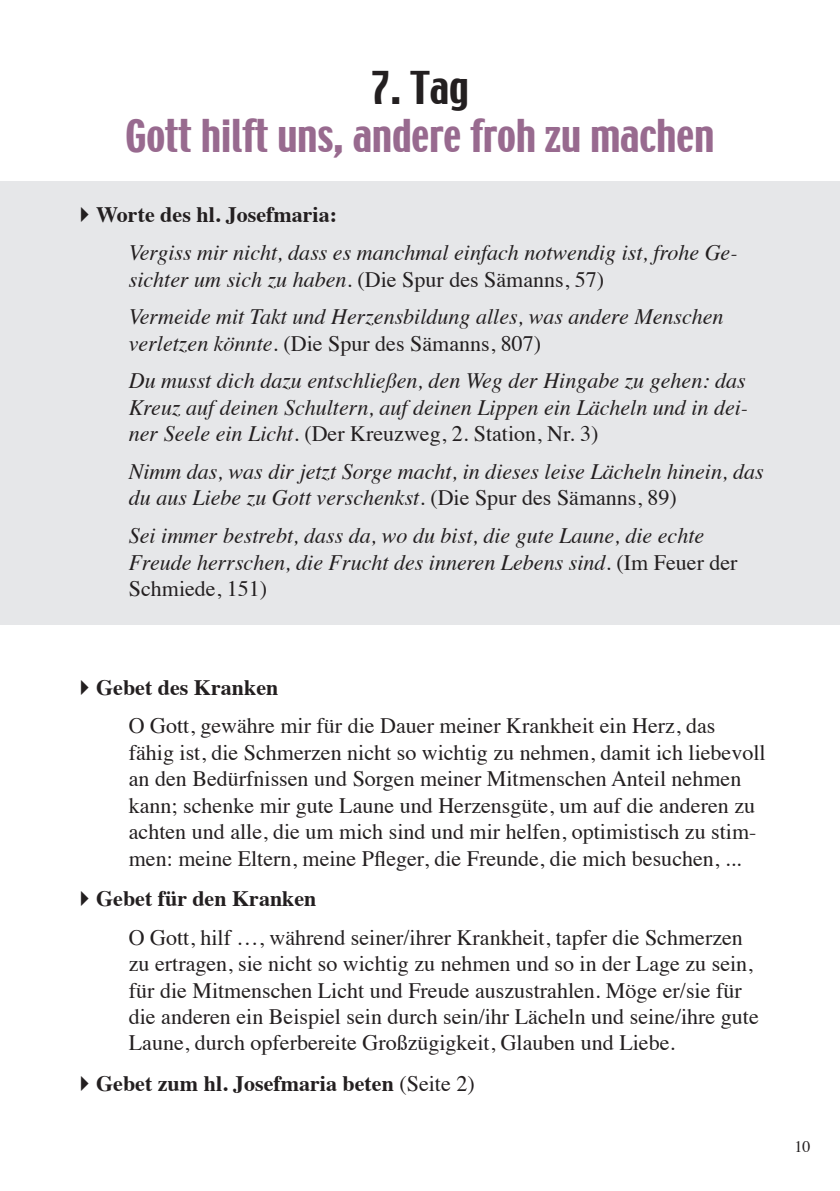
<style>
.page{position:relative;width:840px;height:1191px;background:#fff}
.page>*{position:absolute;margin:0;border:0;box-sizing:border-box;transform-origin:0 0}
.t1{font:40px "Techno";color:#986a8f}
.t2{font:40px "Techno";color:#231f20}
.t3{font:22px/26.4px "Times";color:#231f20}
.t4{font:italic 22px/26.4px "Times";color:#231f20}
.t5{font:700 22px "Times";color:#231f20}
.t6{font:16px "Times";color:#231f20}
.s1{font-weight:700;font-style:normal}
.s2{font-style:normal}
.s3{font-weight:700}
.s4{font-weight:400}
</style>
<div class="page">
<div style="left:0;top:181px;width:839px;height:444px;background:#e6e7e9"></div>
<h1 class="t2" style="left:371px;top:61px;width:99px">7. Tag</h1>
<h1 class="t1" style="left:125px;top:109px;width:590px">Gott hilft uns, andere froh zu machen</h1>
<p class="t4" style="left:129px;top:195px;width:610px;line-height:37.8px;text-indent:-57px">✔<span class="s1">Worte des hl. Josefmaria:<br></span>Vergiss mir nicht, dass es manchmal einfach notwendig ist, frohe Ge-</p>
<p class="t4" style="left:129px;top:259px;width:596px;line-height:37.8px">sichter um sich zu haben. <span class="s2">(Die Spur des Sämanns, 57)<br></span>Vermeide mit Takt und Herzensbildung alles, was andere Menschen</p>
<p class="t4" style="left:129px;top:323px;width:618px;line-height:37.8px">verletzen könnte. <span class="s2">(Die Spur des Sämanns, 807)<br></span>Du musst dich dazu entschließen, den Weg der Hingabe zu gehen: das</p>
<p class="t4" style="left:129px;top:393px;width:620px">Kreuz auf deinen Schultern, auf deinen Lippen ein Lächeln und in dei&shy;ner Seele ein Licht. <span class="s2">(Der Kreuzweg, 2. Station, Nr. 3)</span></p>
<p class="t4" style="left:129px;top:457px;width:636px">Nimm das, was dir jetzt Sorge macht, in dieses leise Lächeln hinein, das du aus Liebe zu Gott verschenkst. <span class="s2">(Die Spur des Sämanns, 89)</span></p>
<p class="t4" style="left:129px;top:521px;width:610px">Sei immer bestrebt, dass da, wo du bist, die gute Laune, die echte<br>Freude herrschen, die Frucht des inneren Lebens sind. <span class="s2">(Im Feuer der<br>Schmiede, 151)</span></p>
<p class="t3" style="left:129px;top:666px;width:587px;line-height:38.4px;text-indent:-57px">✔<span class="s3">Gebet des Kranken<br></span>O Gott, gewähre mir für die Dauer meiner Krankheit ein Herz, das</p>
<p class="t3" style="left:129px;top:737px;width:638px">fähig ist, die Schmerzen nicht so wichtig zu nehmen, damit ich liebevoll an den Bedürfnissen und Sorgen meiner Mitmenschen Anteil nehmen kann; schenke mir gute Laune und Herzensgüte, um auf die anderen zu achten und alle, die um mich sind und mir helfen, optimistisch zu stim&shy;men: meine Eltern, meine Pfleger, die Freunde, die mich besuchen, ...</p>
<p class="t3" style="left:129px;top:878px;width:615px;line-height:38.4px;text-indent:-57px">✔<span class="s3">Gebet für den Kranken<br></span>O Gott, hilf …, während seiner/ihrer Krankheit, tapfer die Schmerzen</p>
<p class="t3" style="left:129px;top:948px;width:631px">zu ertragen, sie nicht so wichtig zu nehmen und so in der Lage zu sein, für die Mitmenschen Licht und Freude auszustrahlen. Möge er/sie für die anderen ein Beispiel sein durch sein/ihr Lächeln und seine/ihre gute Laune, durch opferbereite Großzügigkeit, Glauben und Liebe.</p>
<p class="t5" style="left:72px;top:1062px;width:404px">✔Gebet zum hl. Josefmaria beten <span class="s4">(Seite 2)</span></p>
<p class="t6" style="left:794px;top:1131px;width:17px">10</p>
</div>
